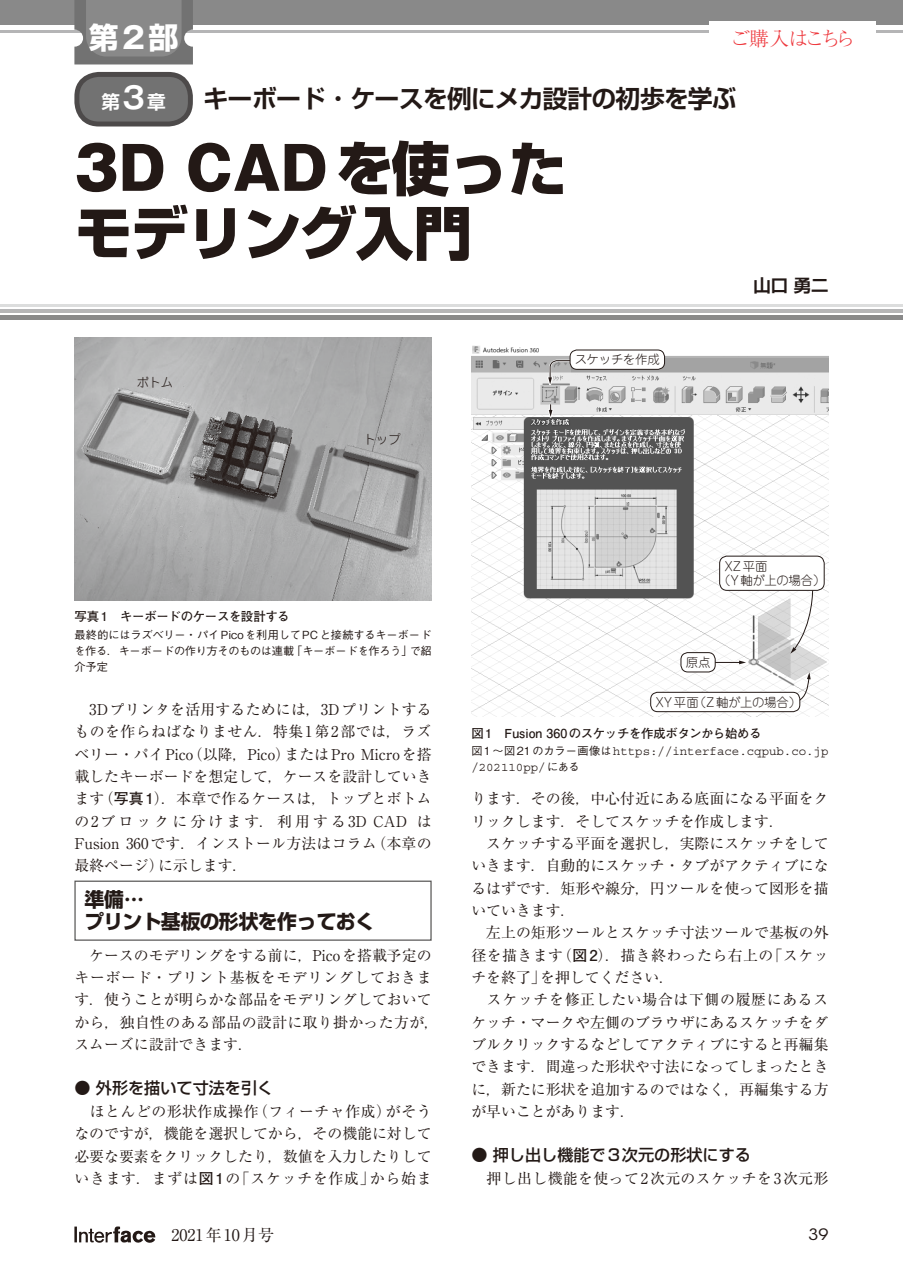
<style>
.page{position:relative;width:903px;height:1275px;background:#fff}
.page>*{position:absolute;margin:0;border:0;box-sizing:border-box;transform-origin:0 0}
.t1{font:800 58.27px "Gothic MB101 Pro";color:#231916}
.t2{font:800 58.27px "Shin Go Pro";letter-spacing:-.035em;color:#231916}
.t3{font:700 29.75px "Shin Go Pro";color:#fff}
.t4{font:700 24.85px "Shin Go Pro De";letter-spacing:-.035em;color:#231916}
.t5{font:700 19.78px/22.4px "Shin Go Pro";letter-spacing:-.035em;color:#231916}
.t6{font:300 19.78px "Ryumin Pr 6 N";letter-spacing:-.105em;color:#ee383d}
.t7{font:700 18.55px "Shin Go Pro De";color:#fff}
.t8{font:700 17.32px "Shin Go Pro De";color:#231916}
.t9{font:500 16.1px "Shin Go Pro";color:#231916}
.t10{font:16.1px "Ryumin Pro";color:#231916}
.t11{font:15.58px "ITC Avant Garde Std";color:#231916;scale:1.11 1}
.t12{font:14.88px/22.4px "Ryumin Pro";color:#231916;text-align:justify}
.t13{font:14.88px "Ryumin Pro";letter-spacing:.025em;color:#231916}
.t14{font:12.42px/16.1px "Courier Std";color:#231916}
.t15{font:700 12.42px "Futo Go B101 Pro";letter-spacing:-.035em;color:#231916}
.t16{font:300 12.42px/14.9px "Jun 101 Pro";color:#231916}
.t17{font:300 12.42px "Jun 101 Pro";letter-spacing:-.035em;color:#231916}
.t18{font:500 11.2px/16.1px "Gothic BBB Pro";letter-spacing:-.025em;color:#231916;text-align:justify}
.s1{font-family:"Gothic MB101 Pro"}
.s2{font-family:"Gothic MB101 Pro De";font-size:29.75px}
.s3{font-family:"Gothic MB101 Pro De"}
.s4{font-family:"Shin Go Pro"}
.s5{font-family:"Futo Go B101 Pro";font-weight:700}
.s6{font-family:"Gothic BBB Pro";font-weight:500;font-size:11.2px}
</style>
<div class="page">
<svg style="left:74px;top:1226px;width:81px;height:17px"></svg>
<div style="left:0;top:0;width:903px;height:25px;background:#898989"></div>
<hr style="left:0;top:30px;width:903px;height:2px;background:#b5b5b6">
<hr style="left:0;top:309px;width:903px;height:4px;background:#b5b5b6">
<div style="left:0;top:315px;width:903px;height:5px;background:#898989"></div>
<hr style="left:0;top:304px;width:903px;height:2px;background:#dcdddd">
<div style="left:74px;top:881px;width:358px;height:60px;border:1px solid #595857"></div>
<img style="left:471px;top:345px;width:357px;height:372px">
<svg style="left:546px;top:359px;width:41px;height:33px"></svg>
<hr style="left:700px;top:661px;width:42px;height:2px;background:#fff">
<hr style="left:700px;top:662px;width:42px;height:1px;background:#231916">
<svg style="left:737px;top:658px;width:17px;height:9px"></svg>
<div style="left:681px;top:653px;width:34px;height:19px;background:#fff;border-radius:7px"></div>
<div style="left:681px;top:652px;width:34px;height:20px;border:1px solid #231916;border-radius:7px"></div>
<div style="left:570px;top:350px;width:94px;height:19px;background:#fff;border-radius:7px"></div>
<div style="left:570px;top:350px;width:95px;height:20px;border:1px solid #231916;border-radius:7px"></div>
<img style="left:74px;top:337px;width:357px;height:263px">
<svg style="left:546px;top:404px;width:9px;height:20px"></svg>
<svg style="left:790px;top:591px;width:23px;height:63px"></svg>
<svg style="left:796px;top:672px;width:15px;height:30px"></svg>
<div style="left:720px;top:556px;width:104px;height:34px;background:#fff;border-radius:7px"></div>
<div style="left:719px;top:556px;width:105px;height:35px;border:1px solid #231916;border-radius:7px"></div>
<div style="left:651px;top:692px;width:149px;height:20px;background:#fff;border-radius:7px"></div>
<div style="left:650px;top:692px;width:150px;height:20px;border:1px solid #231916;border-radius:7px"></div>
<svg style="left:74px;top:0;width:119px;height:64px"></svg>
<div style="left:77px;top:74px;width:113px;height:50px;background:#727272;border-radius:22px"></div>
<div style="left:74px;top:72px;width:119px;height:54px;border:5px solid #4d4a4a;border-radius:22px"></div>
<div style="left:709px;top:21px;width:167px;height:34px;background:#fff"></div>
<h2 class="t3" style="left:89px;top:14px;width:91px">第<span class="s1">2</span>部</h2>
<p class="t7" style="left:101px;top:87px;width:66px">第<span class="s2">3</span>章</p>
<h3 class="t6" style="left:730px;top:23px;width:127px">ご購入はこちら</h3>
<h3 class="t4" style="left:203px;top:78px;width:535px">キーボード<span class="s3">・</span>ケースを例にメカ設計の初歩を学ぶ</h3>
<h1 class="t1" style="left:74px;top:120px;width:494px">3D CAD<span class="s4">を使った</span></h1>
<h1 class="t2" style="left:74px;top:187px;width:399px">モデリング入門</h1>
<p class="t17" style="left:137px;top:372px;width:38px">ボトム</p>
<p class="t17" style="left:364px;top:429px;width:38px">トップ</p>
<p class="t17" style="left:575px;top:350px;width:87px">スケッチを作成</p>
<p class="t8" style="left:753px;top:271px;width:77px">山口 勇二</p>
<p class="t15" style="left:74px;top:606px;width:217px">写真 1　キーボードのケースを設計する</p>
<p class="t18" style="left:74px;top:625px;width:359px">最終的にはラズベリー・パイPicoを利用してPCと接続するキーボードを作る．キーボードの作り方そのものは連載「キーボードを作ろう」で紹介予定</p>
<p class="t16" style="left:718px;top:557px;width:109px;text-indent:6px">XZ平面<br>（Y軸が上の場合）</p>
<p class="t17" style="left:686px;top:652px;width:26px">原点</p>
<p class="t12" style="left:74px;top:697px;width:359px">　3Dプリンタを活用するためには，3Dプリントするものを作らねばなりません．特集1第2部では，ラズベリー・パイPico（以降，Pico）またはPro Microを搭載したキーボードを想定して，ケースを設計していきます（<span class="s5">写真1</span>）．本章で作るケースは，トップとボトムの2ブロックに分けます．利用する3D CAD はFusion 360です．インストール方法はコラム（本章の最終ページ）に示します．</p>
<h3 class="t5" style="left:84px;top:886px;width:292px">準備…<br>プリント基板の形状を作っておく</h3>
<p class="t12" style="left:74px;top:943px;width:366px;text-align:left;text-indent:15px">ケースのモデリングをする前に，Picoを搭載予定のキーボード・プリント基板をモデリングしておきます．使うことが明らかな部品をモデリングしておいてから，独自性のある部品の設計に取り掛かった方が，スムーズに設計できます．</p>
<p class="t9" style="left:74px;top:1075px;width:200px">● 外形を描いて寸法を引く</p>
<p class="t12" style="left:74px;top:1099px;width:359px;text-indent:15px">ほとんどの形状作成操作（フィーチャ作成）がそうなのですが，機能を選択してから，その機能に対して必要な要素をクリックしたり，数値を入力したりしていきます．まずは<span class="s5">図1</span>の「スケッチを作成」から始ま</p>
<p class="t16" style="left:655px;top:693px;width:147px">XY平面（Z軸が上の場合）</p>
<p class="t15" style="left:471px;top:723px;width:292px">図1　Fusion 360のスケッチを作成ボタンから始める</p>
<p class="t14" style="left:471px;top:743px;width:359px"><span class="s6">図 1〜図 21のカラー画像は</span>https://interface.cqpub.co.jp /202110pp/<span class="s6">にある</span></p>
<p class="t12" style="left:471px;top:787px;width:359px">ります．その後，中心付近にある底面になる平面をクリックします．そしてスケッチを作成します．</p>
<p class="t12" style="left:471px;top:831px;width:359px;text-align:left;text-indent:15px">スケッチする平面を選択し，実際にスケッチをしていきます．自動的にスケッチ・タブがアクティブになるはずです．矩形や線分，円ツールを使って図形を描いていきます．<br>　左上の矩形ツールとスケッチ寸法ツールで基板の外径を描きます（<span class="s5">図2</span>）．描き終わったら右上の「スケッチを終了」を押してください．</p>
<p class="t12" style="left:471px;top:987px;width:359px;text-indent:16px">スケッチを修正したい場合は下側の履歴にあるスケッチ・マークや左側のブラウザにあるスケッチをダブルクリックするなどしてアクティブにすると再編集できます．間違った形状や寸法になってしまったときに，新たに形状を追加するのではなく，再編集する方が早いことがあります．</p>
<p class="t9" style="left:471px;top:1142px;width:281px">● 押し出し機能で3次元の形状にする</p>
<p class="t13" style="left:487px;top:1167px;width:343px">押し出し機能を使って2次元のスケッチを3次元形</p>
<p class="t10" style="left:155px;top:1222px;width:120px">　2021年10月号</p>
<p class="t11" style="left:808px;top:1225px;width:20px">39</p>
</div>
